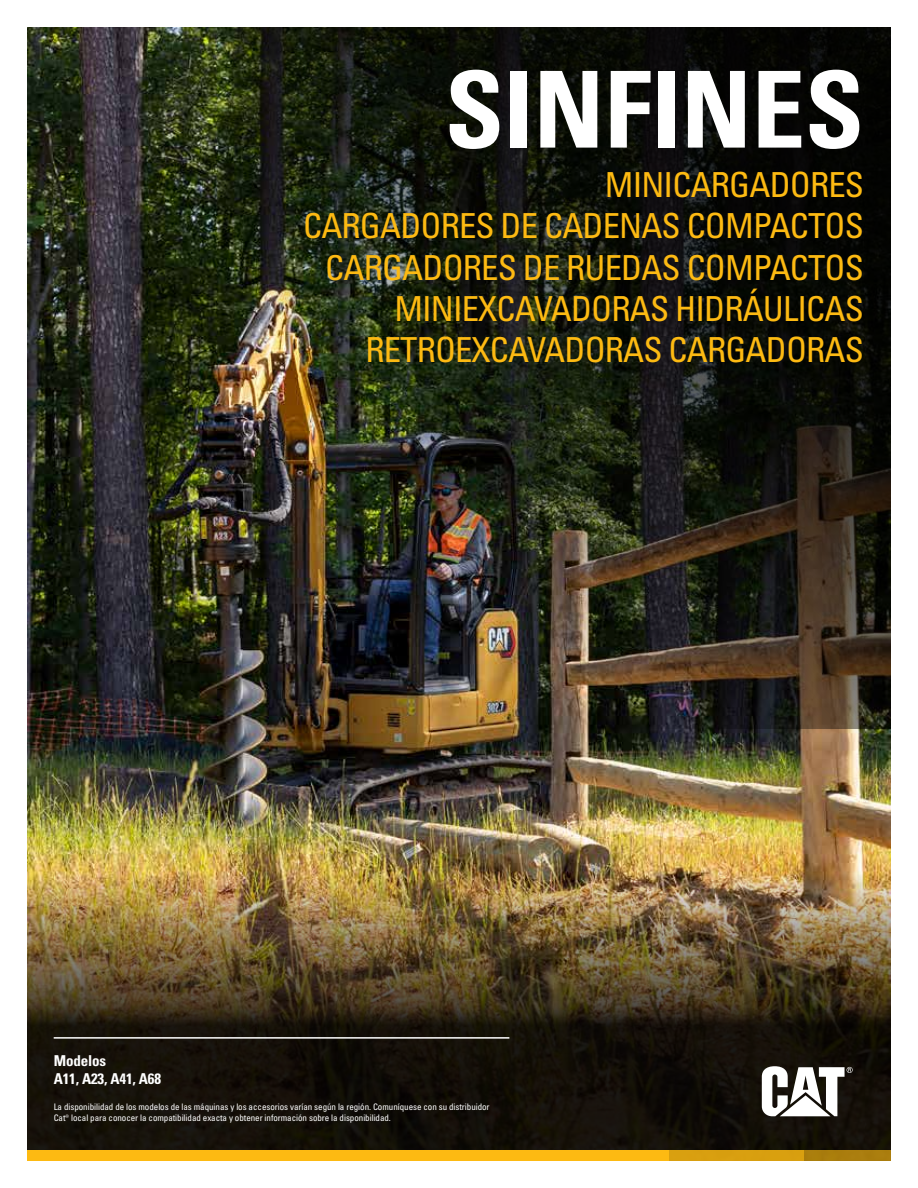
<style>
.page{position:relative;width:918px;height:1188px;background:#fff}
.page>*{position:absolute;margin:0;border:0;box-sizing:border-box;transform-origin:0 0}
.t1{font:106.2px "Univers LTCYR 67 Bold Cond";color:#fff}
.t2{font:condensed 34.5px/41.4px "Univers LTCYR 57";letter-spacing:-.025em;color:#fdba12;text-align:right}
.t3{font:15px/18px "Univers LTCYR 67 Bold Cond";letter-spacing:-.01em;color:#fff}
.t4{font:condensed 9px/10.8px "Univers LTCYR 57";letter-spacing:-.005em;color:#fff}
</style>
<div class="page">
<img style="left:27px;top:729px;width:864px;height:422px">
<div style="left:27px;top:1151px;width:641px;height:10px;background:#fdba12"></div>
<div style="left:667px;top:1151px;width:137px;height:10px;background:#d99f10"></div>
<div style="left:804px;top:1151px;width:87px;height:10px;background:#ab7e0d"></div>
<svg style="left:762px;top:1066px;width:91px;height:50px"></svg>
<hr style="left:54px;top:1037px;width:455px;height:2px;background:#fff">
<img style="left:27px;top:27px;width:864px;height:702px">
<h1 class="t1" style="left:445px;top:45px;width:421px">SINFINES</h1>
<h2 class="t2" style="left:303px;top:163px;width:562px">MINICARGADORES<br>CARGADORES DE CADENAS COMPACTOS<br>CARGADORES DE RUEDAS COMPACTOS<br>MINIEXCAVADORAS HIDRÁULICAS<br>RETROEXCAVADORAS CARGADORAS</h2>
<h3 class="t3" style="left:54px;top:1052px;width:109px">Modelos<br>A11, A23, A41, A68</h3>
<p class="t4" style="left:54px;top:1102px;width:437px">La disponibilidad de los modelos de las máquinas y los accesorios varían según la región. Comuníquese con su distribuidor<br>Cat® local para conocer la compatibilidad exacta y obtener información sobre la disponibilidad.</p>
</div>
